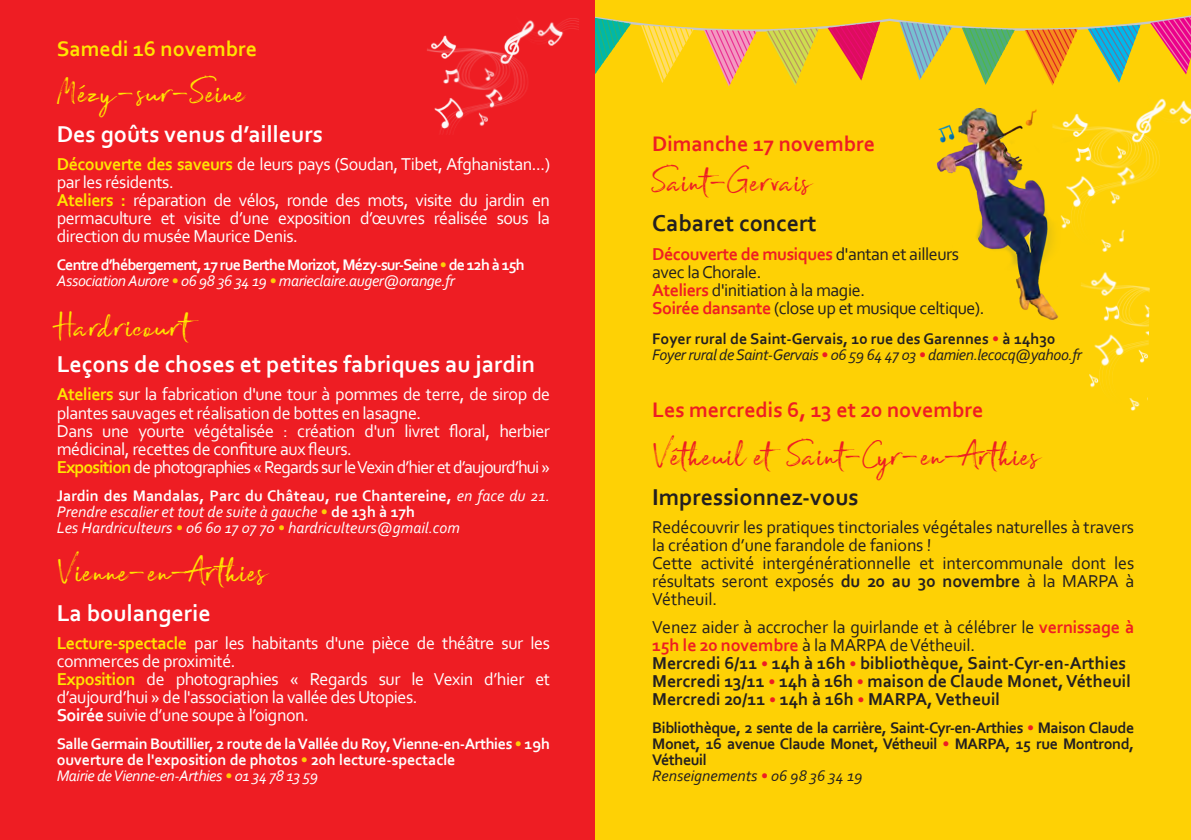
<style>
.page{position:relative;width:1191px;height:840px;background:#fff}
.page>*{position:absolute;margin:0;border:0;box-sizing:border-box;transform-origin:0 0}
.t1{font:42px "Broadcast Matter";letter-spacing:-.015em;color:#ee1d23}
.t2{font:42px "Broadcast Matter";letter-spacing:-.01em;color:#ffe501}
.t3{font:700 24px "Corbel";color:#fff}
.t4{font:700 24px "Corbel";color:#231f20}
.t5{font:700 22px "Corbel";color:#ee1d23}
.t6{font:700 22px "Corbel";color:#ffe501}
.t7{font:18px/18px "Corbel";letter-spacing:-.025em;color:#fff}
.t8{font:18px/18px "Corbel";letter-spacing:-.01em;color:#231f20}
.t9{font:700 18px "Corbel";color:#231f20}
.t10{font:18px "Corbel";letter-spacing:-.05em;color:#fff}
.t11{font:700 18px "Corbel";letter-spacing:-.025em;color:#ee1d23}
.t12{font:700 16px/16px "Corbel";letter-spacing:-.025em;color:#231f20;text-align:justify}
.t13{font:700 16px/16px "Corbel";letter-spacing:-.025em;color:#fff}
.t14{font:700 16px/16px "Corbel";color:#fff}
.t15{font:italic 16px "Corbel";letter-spacing:-.025em;color:#fff}
.t16{font:700 16px "Corbel";letter-spacing:-.05em;color:#fff}
.t17{font:italic 16px "Corbel";letter-spacing:-.025em;color:#231f20}
.t18{font:italic 16px "Corbel";color:#fff}
.t19{font:700 16px "Corbel";color:#231f20}
.t20{font:italic 16px "Corbel";color:#231f20}
.s1{font-weight:700;color:#ffe501}
.s2{color:#fece08}
.s3{font-weight:400;font-style:italic}
.s4{font-weight:700}
.s5{font-weight:400;color:#231f20}
.s6{font-weight:700;color:#ee1d23}
.s7{color:#ee1d23}
.s8{font-size:16px;color:#ee1d23}
</style>
<div class="page">
<div style="left:0;top:0;width:624px;height:839px;background:#ee1d23"></div>
<img style="left:427px;top:18px;width:152px;height:115px">
<div style="left:595px;top:0;width:596px;height:839px;background:#fed105"></div>
<img style="left:936px;top:109px;width:122px;height:212px">
<img style="left:1049px;top:98px;width:142px;height:174px">
<img style="left:1078px;top:218px;width:73px;height:193px">
<svg style="left:595px;top:15px;width:596px;height:72px"></svg>
<p class="t6" style="left:57px;top:35px;width:202px">Samedi 16 novembre</p>
<p class="t2" style="left:57px;top:67px;width:190px">Mézy–sur–Seine</p>
<p class="t3" style="left:57px;top:119px;width:268px">Des goûts venus d’ailleurs</p>
<p class="t7" style="left:57px;top:155px;width:495px"><span class="s1">Découverte des saveurs</span> de leurs pays (Soudan, Tibet, Afghanistan...) par les résidents.</p>
<p class="t7" style="left:57px;top:191px;width:495px;text-align:justify"><span class="s1">Ateliers :</span> réparation de vélos, ronde des mots, visite du jardin en permaculture et visite d’une exposition d’œuvres réalisée sous la direction du musée Maurice Denis.</p>
<p class="t16" style="left:57px;top:255px;width:469px">Centre d’hébergement, 17 rue Berthe Morizot, Mézy-sur-Seine <span class="s2">•</span> de 12h à 15h</p>
<p class="t15" style="left:57px;top:271px;width:400px">Association Aurore <span class="s2">•</span> 06 98 36 34 19 <span class="s2">•</span> marieclaire.auger@orange.fr</p>
<p class="t2" style="left:57px;top:301px;width:134px">Hardricourt</p>
<p class="t3" style="left:57px;top:349px;width:480px">Leçons de choses et petites fabriques au jardin</p>
<p class="t7" style="left:57px;top:385px;width:495px"><span class="s1">Ateliers</span> sur la fabrication d'une tour à pommes de terre, de sirop de plantes sauvages et réalisation de bottes en lasagne.</p>
<p class="t7" style="left:57px;top:421px;width:495px">Dans une yourte végétalisée : création d'un livret floral, herbier médicinal, recettes de confiture aux fleurs.</p>
<p class="t10" style="left:57px;top:455px;width:495px"><span class="s1">Exposition</span> de photographies « Regards sur le Vexin d’hier et d’aujourd’hui »</p>
<p class="t14" style="left:57px;top:486px;width:495px">Jardin des Mandalas, Parc du Château, rue Chantereine, <span class="s3">en face du 21.<br>Prendre escalier et tout de suite à gauche</span> <span class="s2">•</span> de 13h à 17h</p>
<p class="t18" style="left:57px;top:517px;width:405px">Les Hardriculteurs <span class="s2">•</span> 06 60 17 07 70 <span class="s2">•</span> hardriculteurs@gmail.com</p>
<p class="t2" style="left:57px;top:545px;width:210px">Vienne–en–Arthies</p>
<p class="t3" style="left:57px;top:597px;width:155px">La boulangerie</p>
<p class="t7" style="left:57px;top:633px;width:495px"><span class="s1">Lecture-spectacle</span> par les habitants d'une pièce de théâtre sur les commerces de proximité.</p>
<p class="t7" style="left:57px;top:669px;width:495px"><span class="s1">Exposition</span> de photographies « Regards sur le Vexin d’hier et d’aujourd’hui » de l'association la vallée des Utopies.</p>
<p class="t7" style="left:57px;top:705px;width:254px"><span class="s4">Soirée</span> suivie d’une soupe à l’oignon.</p>
<p class="t13" style="left:57px;top:734px;width:495px">Salle Germain Boutillier, 2 route de la Vallée du Roy, Vienne-en-Arthies <span class="s2">•</span> 19h ouverture de l'exposition de photos <span class="s2">•</span> 20h lecture-spectacle</p>
<p class="t15" style="left:57px;top:765px;width:263px">Mairie de Vienne-en-Arthies <span class="s2">•</span> 01 34 78 13 59</p>
<p class="t5" style="left:652px;top:130px;width:224px">Dimanche 17 novembre</p>
<p class="t1" style="left:652px;top:156px;width:159px">Saint–Gervais</p>
<p class="t4" style="left:652px;top:208px;width:166px">Cabaret concert</p>
<p class="t11" style="left:652px;top:242px;width:308px">Découverte de musiques <span class="s5">d'antan et ailleurs</span></p>
<p class="t8" style="left:652px;top:262px;width:111px">avec la Chorale.</p>
<p class="t8" style="left:652px;top:280px;width:214px"><span class="s6">Ateliers</span> d'initiation à la magie.</p>
<p class="t8" style="left:652px;top:298px;width:334px"><span class="s6">Soirée dansante</span> (close up et musique celtique).</p>
<p class="t19" style="left:652px;top:328px;width:405px">Foyer rural de Saint-Gervais, 10 rue des Garennes <span class="s7">•</span> à 14h30</p>
<p class="t17" style="left:652px;top:344px;width:431px">Foyer rural de Saint-Gervais <span class="s7">•</span> 06 59 64 47 03 <span class="s7">•</span> damien.lecocq@yahoo.fr</p>
<p class="t5" style="left:652px;top:396px;width:333px">Les mercredis 6, 13 et 20 novembre</p>
<p class="t1" style="left:652px;top:430px;width:387px">Vétheuil et Saint–Cyr–en–Arthies</p>
<p class="t4" style="left:652px;top:482px;width:208px">Impressionnez-vous</p>
<p class="t8" style="left:652px;top:517px;width:483px">Redécouvrir les pratiques tinctoriales végétales naturelles à travers la création d’une farandole de fanions !</p>
<p class="t8" style="left:652px;top:553px;width:483px;text-align:justify">Cette activité intergénérationnelle et intercommunale dont les résultats seront exposés <span class="s4">du 20 au 30 novembre</span> à la MARPA à Vétheuil.</p>
<p class="t8" style="left:652px;top:617px;width:483px">Venez aider à accrocher la guirlande et à célébrer le <span class="s6">vernissage à<br>15h le 20 novembre</span> à la MARPA de Vétheuil.</p>
<p class="t9" style="left:652px;top:651px;width:475px">Mercredi 6/11 <span class="s8">•</span> 14h à 16h <span class="s8">•</span> bibliothèque, Saint-Cyr-en-Arthies</p>
<p class="t9" style="left:652px;top:669px;width:480px">Mercredi 13/11 <span class="s8">•</span> 14h à 16h <span class="s8">•</span> maison de Claude Monet, Vétheuil</p>
<p class="t9" style="left:652px;top:687px;width:349px">Mercredi 20/11 <span class="s8">•</span> 14h à 16h <span class="s8">•</span> MARPA, Vetheuil</p>
<p class="t12" style="left:652px;top:719px;width:483px">Bibliothèque, 2 sente de la carrière, Saint-Cyr-en-Arthies <span class="s7">•</span> Maison Claude Monet, 16 avenue Claude Monet, Vétheuil <span class="s7">•</span> MARPA, 15 rue Montrond, Vétheuil</p>
<p class="t20" style="left:652px;top:765px;width:212px">Renseignements <span class="s7">•</span> 06 98 36 34 19</p>
</div>
